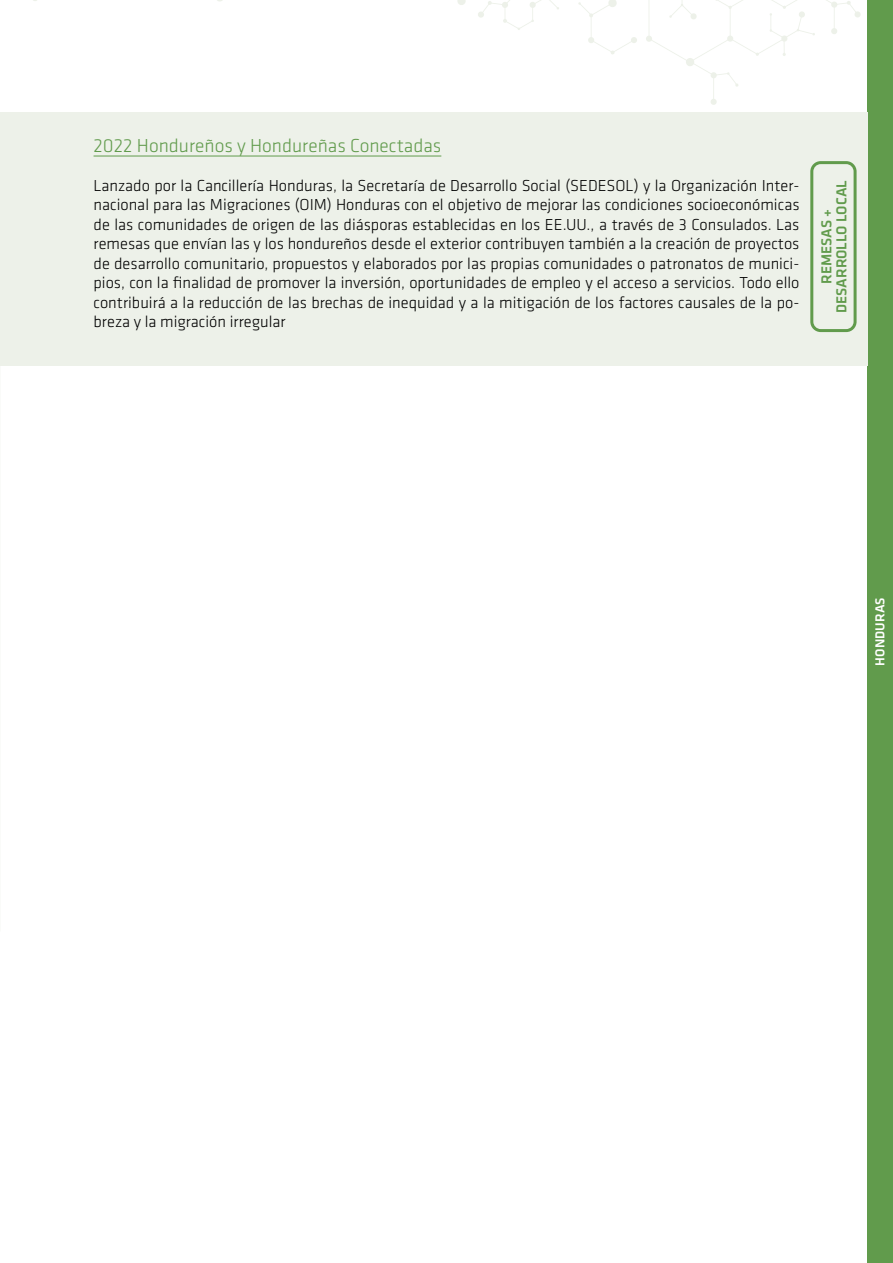
<style>
.page{position:relative;width:893px;height:1263px;background:#fff}
.page>*{position:absolute;margin:0;border:0;box-sizing:border-box;transform-origin:0 0}
.t1{font:300 19.5px "Klavika";color:#619b4c}
.t2{font:300 16.5px/19.5px "Klavika";color:#000;text-align:justify}
.t3{font:500 15px/15px "Klavika";color:#619b4c;text-align:center}
.t4{font:500 13.5px "Klavika";color:#fff}
</style>
<div class="page">
<div style="left:867px;top:0;width:26px;height:1263px;background:#619b4c"></div>
<svg style="left:578px;top:0;width:59px;height:54px"></svg>
<svg style="left:457px;top:0;width:102px;height:30px"></svg>
<svg style="left:646px;top:0;width:215px;height:105px"></svg>
<div style="left:0;top:113px;width:867px;height:253px;background:#edf1e9"></div>
<hr style="left:94px;top:156px;width:347px;height:1px;background:#619b4c">
<svg style="left:810px;top:161px;width:47px;height:171px"></svg>
<p class="t1" style="left:94px;top:133px;width:349px">2022 Hondureños y Hondureñas Conectadas</p>
<p class="t2" style="left:94px;top:175px;width:707px">Lanzado por la Cancillería Honduras, la Secretaría de Desarrollo Social (SEDESOL) y la Organización Inter&shy;nacional para las Migraciones (OIM) Honduras con el objetivo de mejorar las condiciones socioeconómicas de las comunidades de origen de las diásporas establecidas en los EE.UU., a través de 3 Consulados. Las remesas que envían las y los hondureños desde el exterior contribuyen también a la creación de proyectos de desarrollo comunitario, propuestos y elaborados por las propias comunidades o patronatos de munici&shy;pios, con la finalidad de promover la inversión, oportunidades de empleo y el acceso a servicios. Todo ello contribuirá a la reducción de las brechas de inequidad y a la mitigación de los factores causales de la po&shy;breza y la migración irregular</p>
<p class="t3" style="left:819px;top:313px;width:134px;rotate:-90deg">REMESAS +<br>DESARROLLO LOCAL</p>
<p class="t4" style="left:871px;top:665px;width:70px;rotate:-90deg">HONDURAS</p>
</div>
